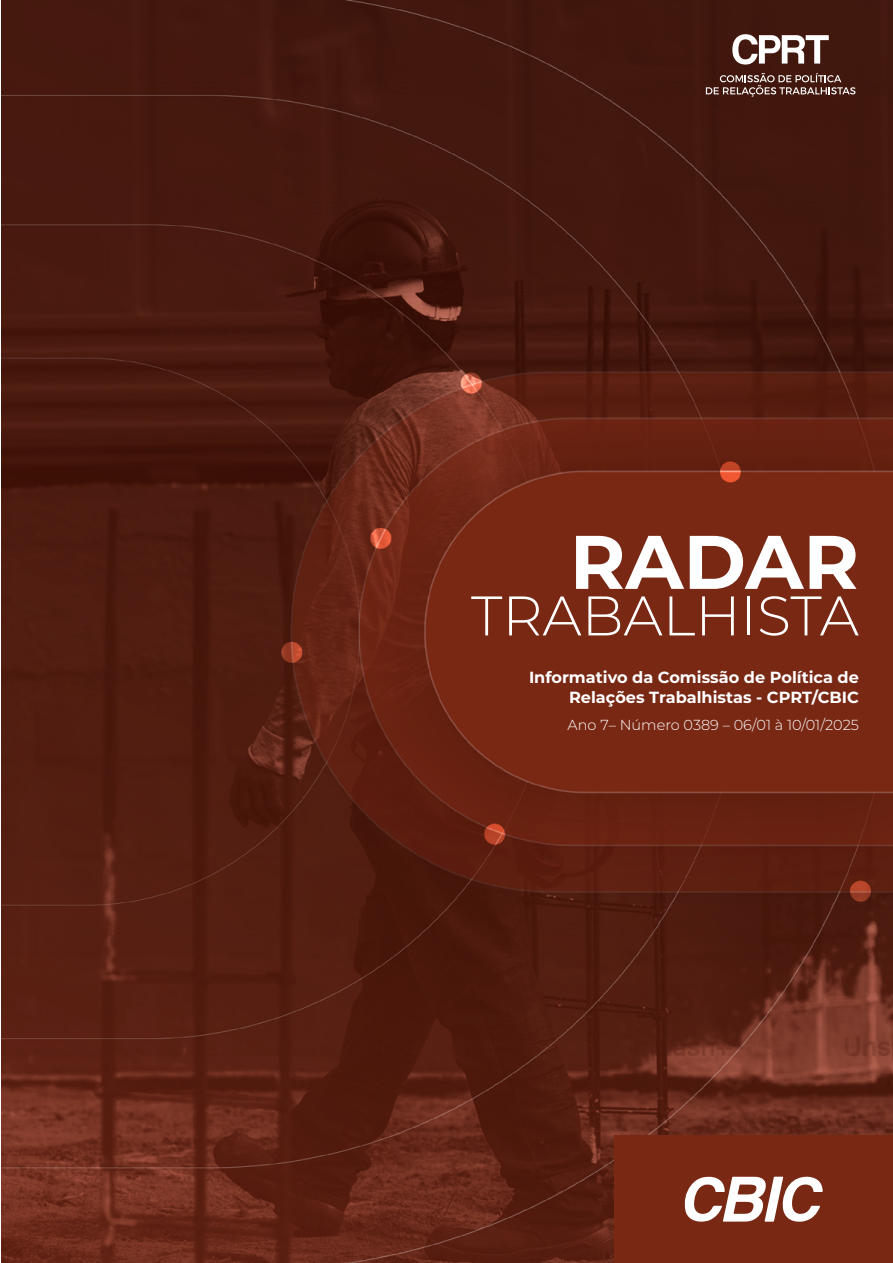
<style>
.page{position:relative;width:893px;height:1263px;background:#fff}
.page>*{position:absolute;margin:0;border:0;box-sizing:border-box;transform-origin:0 0}
.t1{font:700 75.75px "Montserrat";color:#fff}
.t2{font:300 55.65px "Montserrat";color:#fff}
.t3{font:700 16.05px/19.4px "Montserrat";color:#fff;text-align:right}
.t4{font:300 14.55px "Montserrat";color:#fff}
</style>
<div class="page">
<img style="left:2px;top:0;width:891px;height:1263px">
<svg style="left:732px;top:34px;width:97px;height:31px"></svg>
<svg style="left:706px;top:73px;width:149px;height:24px;background:#694840"></svg>
<div style="left:614px;top:1135px;width:279px;height:128px;background:#792813"></div>
<svg style="left:684px;top:1176px;width:139px;height:46px"></svg>
<h1 class="t1" style="left:570px;top:507px;width:291px">RADAR</h1>
<h2 class="t2" style="left:471px;top:578px;width:389px">TRABALHISTA</h2>
<p class="t3" style="left:529px;top:667px;width:331px">Informativo da Comissão de Política de<br>Relações Trabalhistas - CPRT/CBIC</p>
<p class="t4" style="left:568px;top:715px;width:293px">Ano 7– Número 0389 – 06/01 à 10/01/2025</p>
</div>
